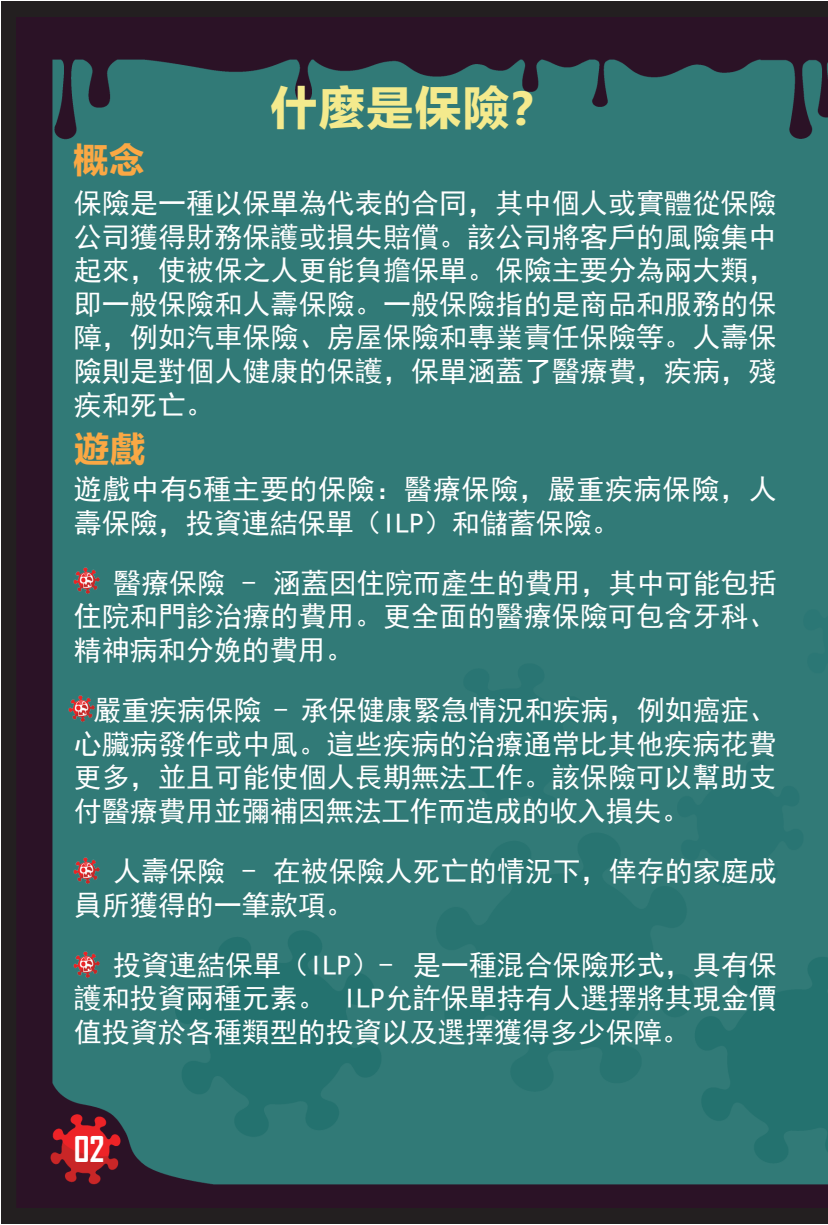
<style>
.page{position:relative;width:828px;height:1225px;background:#fff}
.page>*{position:absolute;margin:0;border:0;box-sizing:border-box;transform-origin:0 0}
.t1{font:700 48px "Sim Hei";color:#f4ea8d}
.t2{font:700 36px "Sim Hei";color:#faa844}
.t3{font:700 34px "Agency FB";color:#fff}
.t4{font:28px/33.6px "Sim Hei";color:#fff;text-align:justify}
.t5{font:28px/33.6px "Sim Hei";letter-spacing:.025em;color:#fff}
</style>
<div class="page">
<div style="left:1px;top:1px;width:827px;height:1223px;background:#231f20"></div>
<img style="left:17px;top:17px;width:811px;height:1190px">
<img style="left:65px;top:559px;width:43px;height:44px">
<img style="left:59px;top:686px;width:43px;height:44px">
<img style="left:65px;top:848px;width:43px;height:44px">
<img style="left:65px;top:943px;width:43px;height:43px">
<p class="t2" style="left:73px;top:138px;width:73px">概念</p>
<h1 class="t1" style="left:270px;top:78px;width:289px">什麼是保險？</h1>
<p class="t4" style="left:74px;top:186px;width:704px">保險是一種以保單為代表的合同，其中個人或實體從保險公司獲得財務保護或損失賠償。該公司將客戶的風險集中起來，使被保之人更能負擔保單。保險主要分為兩大類，即一般保險和人壽保險。一般保險指的是商品和服務的保障，例如汽車保險、房屋保險和專業責任保險等。人壽保險則是對個人健康的保護，保單涵蓋了醫療費，疾病，殘疾和死亡。</p>
<p class="t2" style="left:74px;top:427px;width:74px">遊戲</p>
<p class="t5" style="left:74px;top:472px;width:704px">遊戲中有5種主要的保險：醫療保險，嚴重疾病保險，人壽保險，投資連結保單（ILP）和儲蓄保險。</p>
<p class="t4" style="left:74px;top:566px;width:704px;text-indent:39px">醫療保險 - 涵蓋因住院而產生的費用，其中可能包括住院和門診治療的費用。更全面的醫療保險可包含牙科、精神病和分娩的費用。</p>
<p class="t4" style="left:74px;top:693px;width:704px;text-indent:20px">嚴重疾病保險 - 承保健康緊急情況和疾病，例如癌症、心臟病發作或中風。這些疾病的治療通常比其他疾病花費更多，並且可能使個人長期無法工作。該保險可以幫助支付醫療費用並彌補因無法工作而造成的收入損失。</p>
<p class="t4" style="left:74px;top:854px;width:704px;text-indent:39px">人壽保險 - 在被保險人死亡的情況下，倖存的家庭成員所獲得的一筆款項。</p>
<p class="t4" style="left:74px;top:948px;width:704px;text-indent:39px">投資連結保單（ILP）- 是一種混合保險形式，具有保護和投資兩種元素。 ILP允許保單持有人選擇將其現金價值投資於各種類型的投資以及選擇獲得多少保障。</p>
<p class="t3" style="left:74px;top:1128px;width:32px">02</p>
</div>
